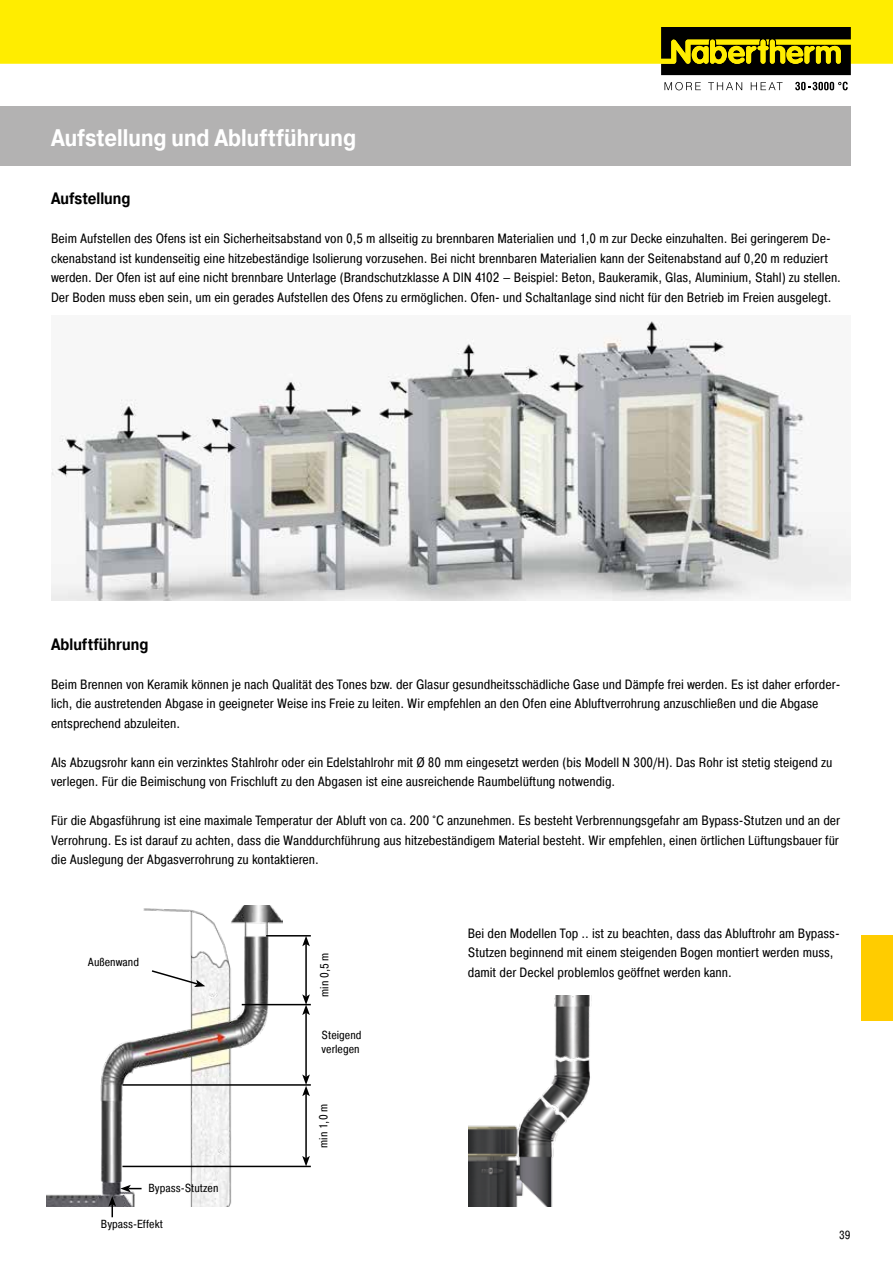
<style>
.page{position:relative;width:893px;height:1263px;background:#fff}
.page>*{position:absolute;margin:0;border:0;box-sizing:border-box;transform-origin:0 0}
.t1{font:700 24px "Pragmatica";color:#fff;scale:.85 1}
.t2{font:700 16.5px "Pragmatica";color:#000;scale:.85 1}
.t3{font:13.5px/19.5px "Pragmatica Cond";color:#000}
.t4{font:11.7px/14.1px "Pragmatica Cond";color:#000}
</style>
<div class="page">
<div style="left:0;top:106px;width:850px;height:60px;background:#b3b2b2"></div>
<div style="left:861px;top:935px;width:32px;height:85px;background:#fc0"></div>
<img style="left:51px;top:321px;width:799px;height:280px">
<img style="left:47px;top:906px;width:236px;height:300px">
<svg style="left:150px;top:969px;width:55px;height:18px"></svg>
<svg style="left:108px;top:1185px;width:34px;height:32px"></svg>
<hr style="left:122px;top:1084px;width:189px;height:2px;background:#000">
<hr style="left:242px;top:1004px;width:69px;height:1px;background:#000">
<hr style="left:266px;top:935px;width:45px;height:1px;background:#000">
<hr style="left:122px;top:1166px;width:189px;height:1px;background:#000">
<hr style="left:305px;top:944px;width:2px;height:53px;background:#000">
<svg style="left:302px;top:936px;width:8px;height:10px"></svg>
<hr style="left:305px;top:1094px;width:2px;height:64px;background:#000">
<svg style="left:302px;top:1156px;width:8px;height:10px"></svg>
<hr style="left:305px;top:1013px;width:2px;height:64px;background:#000">
<svg style="left:302px;top:994px;width:8px;height:21px"></svg>
<svg style="left:302px;top:1074px;width:8px;height:22px"></svg>
<img style="left:469px;top:996px;width:123px;height:210px">
<div style="left:1px;top:0;width:892px;height:64px;background:#ffed00"></div>
<svg style="left:664px;top:82px;width:37px;height:8px"></svg>
<svg style="left:708px;top:82px;width:34px;height:8px"></svg>
<svg style="left:751px;top:82px;width:32px;height:8px"></svg>
<svg style="left:795px;top:82px;width:53px;height:8px"></svg>
<svg style="left:661px;top:27px;width:190px;height:48px;background:#504b00"></svg>
<svg style="left:0;top:0;width:1px;height:64px"></svg>
<h1 class="t1" style="left:51px;top:122px;width:360px">Aufstellung und Abluftführung</h1>
<p class="t2" style="left:51px;top:188px;width:95px">Aufstellung</p>
<p class="t3" style="left:51px;top:229px;width:791px">Beim Aufstellen des Ofens ist ein Sicherheitsabstand von 0,5 m allseitig zu brennbaren Materialien und 1,0 m zur Decke einzuhalten. Bei geringerem De&shy;ckenabstand ist kundenseitig eine hitzebeständige Isolierung vorzusehen. Bei nicht brennbaren Materialien kann der Seitenabstand auf 0,20 m reduziert werden. Der Ofen ist auf eine nicht brennbare Unterlage (Brandschutzklasse A DIN 4102 – Beispiel: Beton, Baukeramik, Glas, Aluminium, Stahl) zu stellen.<br>Der Boden muss eben sein, um ein gerades Aufstellen des Ofens zu ermöglichen. Ofen- und Schaltanlage sind nicht für den Betrieb im Freien ausgelegt.</p>
<p class="t2" style="left:51px;top:633px;width:116px">Abluftführung</p>
<p class="t3" style="left:51px;top:674px;width:791px">Beim Brennen von Keramik können je nach Qualität des Tones bzw. der Glasur gesundheitsschädliche Gase und Dämpfe frei werden. Es ist daher erforder&shy;lich, die austretenden Abgase in geeigneter Weise ins Freie zu leiten. Wir empfehlen an den Ofen eine Abluftverrohrung anzuschließen und die Abgase entsprechend abzuleiten.</p>
<p class="t3" style="left:51px;top:752px;width:783px">Als Abzugsrohr kann ein verzinktes Stahlrohr oder ein Edelstahlrohr mit Ø 80 mm eingesetzt werden (bis Modell N 300/H). Das Rohr ist stetig steigend zu verlegen. Für die Beimischung von Frischluft zu den Abgasen ist eine ausreichende Raumbelüftung notwendig.</p>
<p class="t3" style="left:51px;top:811px;width:791px;text-align:justify">Für die Abgasführung ist eine maximale Temperatur der Abluft von ca. 200 °C anzunehmen. Es besteht Verbrennungsgefahr am Bypass-Stutzen und an der Verrohrung. Es ist darauf zu achten, dass die Wanddurchführung aus hitzebeständigem Material besteht. Wir empfehlen, einen örtlichen Lüftungsbauer für die Auslegung der Abgasverrohrung zu kontaktieren.</p>
<p class="t4" style="left:88px;top:954px;width:53px">Außenwand</p>
<p class="t4" style="left:148px;top:1181px;width:72px">Bypass-Stutzen</p>
<p class="t4" style="left:101px;top:1217px;width:64px">Bypass-Effekt</p>
<p class="t4" style="left:317px;top:997px;width:46px;rotate:-90deg">min 0,5 m</p>
<p class="t4" style="left:322px;top:1028px;width:41px">Steigend verlegen</p>
<p class="t4" style="left:316px;top:1148px;width:45px;rotate:-90deg">min 1,0 m</p>
<p class="t3" style="left:468px;top:923px;width:373px">Bei den Modellen Top .. ist zu beachten, dass das Abluftrohr am Bypass-<br>Stutzen beginnend mit einem steigenden Bogen montiert werden muss, damit der Deckel problemlos geöffnet werden kann.</p>
<p class="t4" style="left:839px;top:1228px;width:13px">39</p>
</div>
